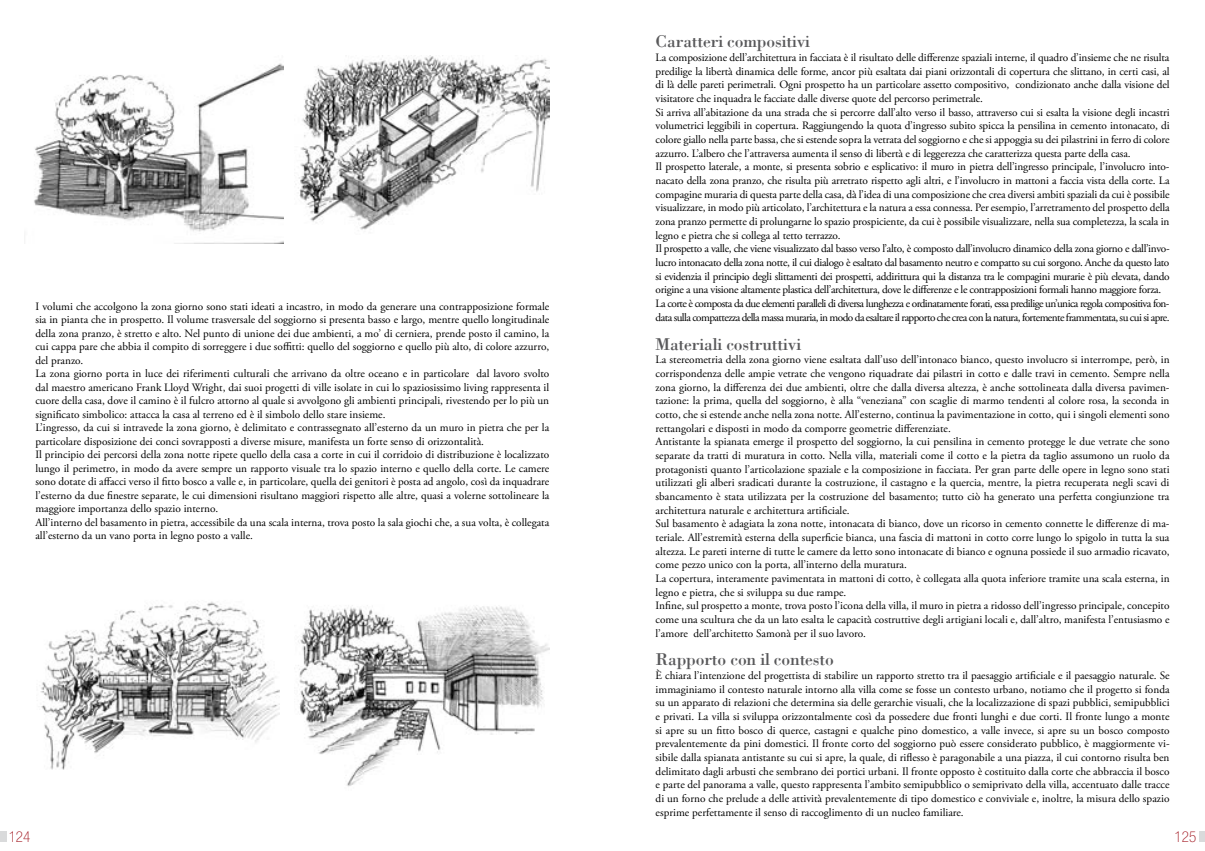
<style>
.page{position:relative;width:1205px;height:851px;background:#fff}
.page>*{position:absolute;margin:0;border:0;box-sizing:border-box;transform-origin:0 0}
.t1{font:17.5px "Bodoni";letter-spacing:-.01em;color:#58585a}
.t2{font:100 condensed 15px "Helvetica Neue LT Std";color:#a0121b}
.t3{font:11.25px/13.6px "Adobe Garamond Pro";color:#000}
</style>
<div class="page">
<div style="left:0;top:831px;width:7px;height:11px;background:#d9dadb"></div>
<div style="left:1199px;top:831px;width:6px;height:11px;background:#d9dadb"></div>
<img style="left:34px;top:63px;width:249px;height:181px">
<img style="left:295px;top:55px;width:254px;height:175px">
<img style="left:39px;top:601px;width:240px;height:169px">
<img style="left:298px;top:605px;width:251px;height:182px">
<p class="t3" style="left:35px;top:299px;width:515px">I volumi che accolgono la zona giorno sono stati ideati a incastro, in modo da generare una contrapposizione formale sia in pianta che in prospetto. Il volume trasversale del soggiorno si presenta basso e largo, mentre quello longitudinale della zona pranzo, è stretto e alto. Nel punto di unione dei due ambienti, a mo’ di cerniera, prende posto il camino, la cui cappa pare che abbia il compito di sorreggere i due soffitti: quello del soggiorno e quello più alto, di colore azzurro, del pranzo.<br>La zona giorno porta in luce dei riferimenti culturali che arrivano da oltre oceano e in particolare dal lavoro svolto dal maestro americano Frank Lloyd Wright, dai suoi progetti di ville isolate in cui lo spaziosissimo living rappresenta il cuore della casa, dove il camino è il fulcro attorno al quale si avvolgono gli ambienti principali, rivestendo per lo più un significato simbolico: attacca la casa al terreno ed è il simbolo dello stare insieme.<br>L’ingresso, da cui si intravede la zona giorno, è delimitato e contrassegnato all’esterno da un muro in pietra che per la particolare disposizione dei conci sovrapposti a diverse misure, manifesta un forte senso di orizzontalità.<br>Il principio dei percorsi della zona notte ripete quello della casa a corte in cui il corridoio di distribuzione è localizzato lungo il perimetro, in modo da avere sempre un rapporto visuale tra lo spazio interno e quello della corte. Le camere sono dotate di affacci verso il fitto bosco a valle e, in particolare, quella dei genitori è posta ad angolo, così da inquadrare l’esterno da due finestre separate, le cui dimensioni risultano maggiori rispetto alle altre, quasi a volerne sottolineare la maggiore importanza dello spazio interno.<br>All’interno del basamento in pietra, accessibile da una scala interna, trova posto la sala giochi che, a sua volta, è collegata all’esterno da un vano porta in legno posto a valle.</p>
<h1 class="t1" style="left:656px;top:31px;width:156px">Caratteri compositivi</h1>
<p class="t3" style="left:656px;top:51px;width:515px">La composizione dell’architettura in facciata è il risultato delle differenze spaziali interne, il quadro d’insieme che ne risulta predilige la libertà dinamica delle forme, ancor più esaltata dai piani orizzontali di copertura che slittano, in certi casi, al di là delle pareti perimetrali. Ogni prospetto ha un particolare assetto compositivo, condizionato anche dalla visione del visitatore che inquadra le facciate dalle diverse quote del percorso perimetrale.<br>Si arriva all’abitazione da una strada che si percorre dall’alto verso il basso, attraverso cui si esalta la visione degli incastri volumetrici leggibili in copertura. Raggiungendo la quota d’ingresso subito spicca la pensilina in cemento intonacato, di colore giallo nella parte bassa, che si estende sopra la vetrata del soggiorno e che si appoggia su dei pilastrini in ferro di colore azzurro. L’albero che l’attraversa aumenta il senso di libertà e di leggerezza che caratterizza questa parte della casa.<br>Il prospetto laterale, a monte, si presenta sobrio e esplicativo: il muro in pietra dell’ingresso principale, l’involucro into&shy;nacato della zona pranzo, che risulta più arretrato rispetto agli altri, e l’involucro in mattoni a faccia vista della corte. La compagine muraria di questa parte della casa, dà l’idea di una composizione che crea diversi ambiti spaziali da cui è possibile visualizzare, in modo più articolato, l’architettura e la natura a essa connessa. Per esempio, l’arretramento del prospetto della zona pranzo permette di prolungarne lo spazio prospiciente, da cui è possibile visualizzare, nella sua completezza, la scala in legno e pietra che si collega al tetto terrazzo.<br>Il prospetto a valle, che viene visualizzato dal basso verso l’alto, è composto dall’involucro dinamico della zona giorno e dall’invo&shy;lucro intonacato della zona notte, il cui dialogo è esaltato dal basamento neutro e compatto su cui sorgono. Anche da questo lato si evidenzia il principio degli slittamenti dei prospetti, addirittura qui la distanza tra le compagini murarie è più elevata, dando origine a una visione altamente plastica dell’architettura, dove le differenze e le contrapposizioni formali hanno maggiore forza.<br>La corte è composta da due elementi paralleli di diversa lunghezza e ordinatamente forati, essa predilige un’unica regola compositiva fon&shy;data sulla compattezza della massa muraria, in modo da esaltare il rapporto che crea con la natura, fortemente frammentata, su cui si apre.</p>
<h1 class="t1" style="left:656px;top:333px;width:147px">Materiali costruttivi</h1>
<p class="t3" style="left:656px;top:353px;width:515px">La stereometria della zona giorno viene esaltata dall’uso dell’intonaco bianco, questo involucro si interrompe, però, in corrispondenza delle ampie vetrate che vengono riquadrate dai pilastri in cotto e dalle travi in cemento. Sempre nella zona giorno, la differenza dei due ambienti, oltre che dalla diversa altezza, è anche sottolineata dalla diversa pavimen&shy;tazione: la prima, quella del soggiorno, è alla “veneziana” con scaglie di marmo tendenti al colore rosa, la seconda in cotto, che si estende anche nella zona notte. All’esterno, continua la pavimentazione in cotto, qui i singoli elementi sono rettangolari e disposti in modo da comporre geometrie differenziate.<br>Antistante la spianata emerge il prospetto del soggiorno, la cui pensilina in cemento protegge le due vetrate che sono separate da tratti di muratura in cotto. Nella villa, materiali come il cotto e la pietra da taglio assumono un ruolo da protagonisti quanto l’articolazione spaziale e la composizione in facciata. Per gran parte delle opere in legno sono stati utilizzati gli alberi sradicati durante la costruzione, il castagno e la quercia, mentre, la pietra recuperata negli scavi di sbancamento è stata utilizzata per la costruzione del basamento; tutto ciò ha generato una perfetta congiunzione tra architettura naturale e architettura artificiale.<br>Sul basamento è adagiata la zona notte, intonacata di bianco, dove un ricorso in cemento connette le differenze di ma&shy;teriale. All’estremità esterna della superficie bianca, una fascia di mattoni in cotto corre lungo lo spigolo in tutta la sua altezza. Le pareti interne di tutte le camere da letto sono intonacate di bianco e ognuna possiede il suo armadio ricavato, come pezzo unico con la porta, all’interno della muratura.<br>La copertura, interamente pavimentata in mattoni di cotto, è collegata alla quota inferiore tramite una scala esterna, in legno e pietra, che si sviluppa su due rampe.<br>Infine, sul prospetto a monte, trova posto l’icona della villa, il muro in pietra a ridosso dell’ingresso principale, concepito come una scultura che da un lato esalta le capacità costruttive degli artigiani locali e, dall’altro, manifesta l’entusiasmo e l’amore dell’architetto Samonà per il suo lavoro.</p>
<h1 class="t1" style="left:656px;top:648px;width:180px">Rapporto con il contesto</h1>
<p class="t3" style="left:656px;top:668px;width:515px;text-align:justify">È chiara l’intenzione del progettista di stabilire un rapporto stretto tra il paesaggio artificiale e il paesaggio naturale. Se immaginiamo il contesto naturale intorno alla villa come se fosse un contesto urbano, notiamo che il progetto si fonda su un apparato di relazioni che determina sia delle gerarchie visuali, che la localizzazione di spazi pubblici, semipubblici e privati. La villa si sviluppa orizzontalmente così da possedere due fronti lunghi e due corti. Il fronte lungo a monte si apre su un fitto bosco di querce, castagni e qualche pino domestico, a valle invece, si apre su un bosco composto prevalentemente da pini domestici. Il fronte corto del soggiorno può essere considerato pubblico, è maggiormente vi&shy;sibile dalla spianata antistante su cui si apre, la quale, di riflesso è paragonabile a una piazza, il cui contorno risulta ben delimitato dagli arbusti che sembrano dei portici urbani. Il fronte opposto è costituito dalla corte che abbraccia il bosco e parte del panorama a valle, questo rappresenta l’ambito semipubblico o semiprivato della villa, accentuato dalle tracce di un forno che prelude a delle attività prevalentemente di tipo domestico e conviviale e, inoltre, la misura dello spazio esprime perfettamente il senso di raccoglimento di un nucleo familiare.</p>
<h2 class="t2" style="left:9px;top:828px;width:23px">124</h2>
<h2 class="t2" style="left:1174px;top:828px;width:23px">125</h2>
</div>
